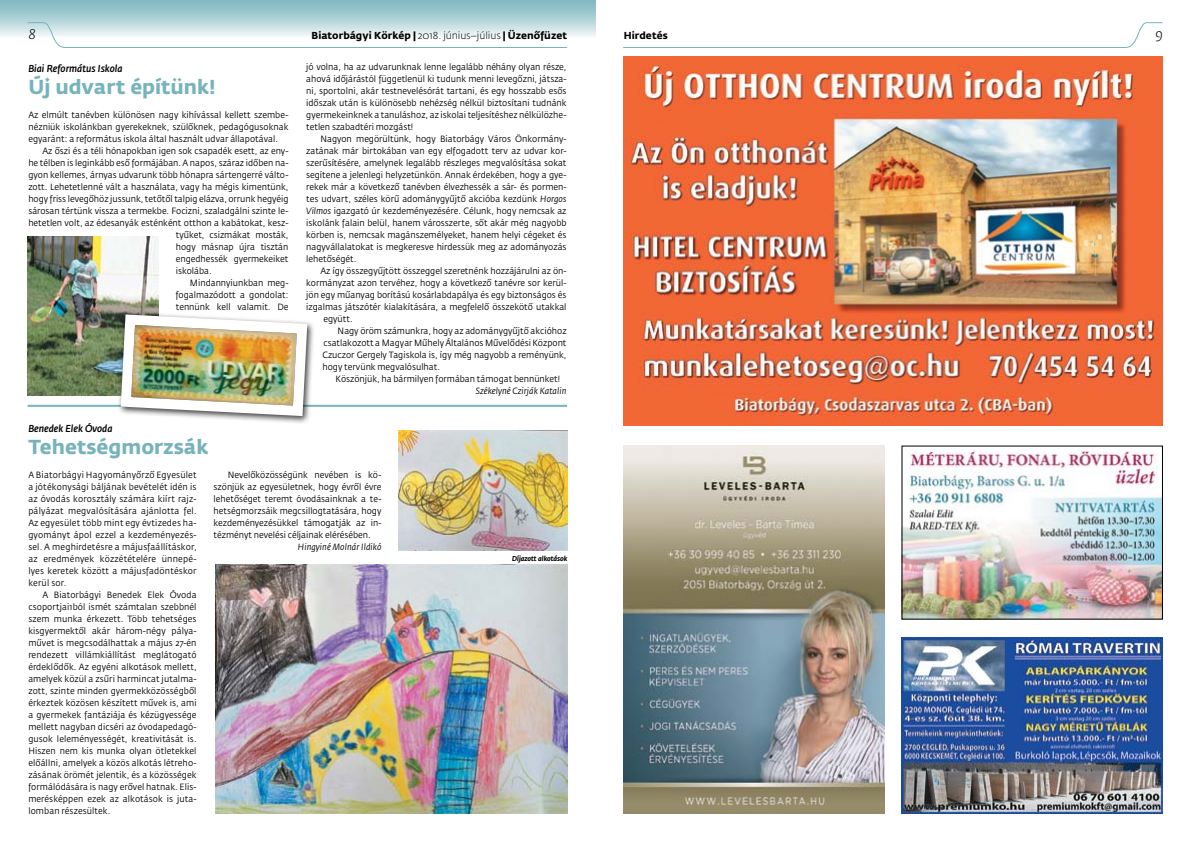
<style>
.page{position:relative;width:1191px;height:842px;background:#fff}
.page>*{position:absolute;margin:0;border:0;box-sizing:border-box;transform-origin:0 0}
.t1{font:700 20px "Fedra Sans Std";color:#76b3bb}
.t2{font:italic 300 14px "Fedra Sans Std";color:#000}
.t3{font:700 10px "Fedra Sans Std";letter-spacing:.005em;color:#000}
.t4{font:italic 500 10px "Fedra Sans Std";color:#000;scale:.95 1}
.t5{font:9px/12px "Fedra Sans Std";color:#000;text-align:justify;scale:.95 1}
.t6{font:italic 9px "Fedra Sans Std";letter-spacing:.005em;color:#000;scale:.95 1}
.t7{font:italic 700 7px "Fedra Sans Std";color:#000;scale:.95 1}
.s1{font-weight:300}
.s2{font-style:italic}
</style>
<div class="page">
<div style="left:0;top:0;width:595px;height:38px;background:linear-gradient(to bottom,#77b4bc,#eef5f6)"></div>
<svg style="left:27px;top:22px;width:541px;height:26px"></svg>
<svg style="left:623px;top:22px;width:540px;height:26px"></svg>
<hr style="left:28px;top:405px;width:539px;height:2px;background:#76b3bb">
<img style="left:624px;top:57px;width:538px;height:368px">
<img style="left:624px;top:446px;width:260px;height:368px">
<img style="left:903px;top:448px;width:257px;height:169px">
<img style="left:399px;top:431px;width:168px;height:120px">
<img style="left:216px;top:565px;width:351px;height:249px">
<img style="left:28px;top:237px;width:131px;height:158px">
<div style="left:117px;top:310px;width:198px;height:114px;background:#000;opacity:.75"></div>
<img style="left:115px;top:309px;width:197px;height:112px">
<img style="left:901px;top:638px;width:262px;height:176px">
<h2 class="t2" style="left:28px;top:26px;width:9px">8</h2>
<p class="t3" style="left:311px;top:30px;width:257px">Biatorbágyi Körkép | <span class="s1">2018. június–július</span> | Üzenőfüzet</p>
<p class="t3" style="left:624px;top:30px;width:46px">Hirdetés</p>
<h2 class="t2" style="left:1155px;top:26px;width:9px">9</h2>
<p class="t4" style="left:28px;top:62px;width:101px">Biai Református Iskola</p>
<h1 class="t1" style="left:28px;top:75px;width:189px">Új udvart építünk!</h1>
<p class="t5" style="left:28px;top:109px;width:275px">Az elmúlt tanévben különösen nagy kihívással kellett szembe&shy;nézniük iskolánkban gyerekeknek, szülőknek, pedagógusoknak egyaránt: a református iskola által használt udvar állapotával.</p>
<p class="t5" style="left:43px;top:145px;width:260px">Az őszi és a téli hónapokban igen sok csapadék esett, az eny-</p>
<p class="t5" style="left:28px;top:157px;width:275px">he télben is leginkább eső formájában. A napos, száraz időben na-</p>
<p class="t5" style="left:28px;top:169px;width:275px">gyon kellemes, árnyas udvarunk több hónapra sártengerré válto-</p>
<p class="t5" style="left:28px;top:181px;width:275px">zott. Lehetetlenné vált a használata, vagy ha mégis kimentünk,</p>
<p class="t5" style="left:28px;top:193px;width:275px">hogy friss levegőhöz jussunk, tetőtől talpig elázva, orrunk hegyéig</p>
<p class="t5" style="left:28px;top:205px;width:275px">sárosan tértünk vissza a termekbe. Focizni, szaladgálni szinte le-</p>
<p class="t5" style="left:28px;top:217px;width:275px">hetetlen volt, az édesanyák esténként otthon a kabátokat, kesz-</p>
<p class="t5" style="left:176px;top:229px;width:120px">tyűket, csizmákat mosták,</p>
<p class="t5" style="left:176px;top:241px;width:120px">hogy másnap újra tisztán</p>
<p class="t5" style="left:176px;top:253px;width:120px">engedhessék gyermekeiket</p>
<p class="t5" style="left:176px;top:265px;width:39px">iskolába.</p>
<p class="t5" style="left:190px;top:277px;width:105px">Mindannyiunkban meg-</p>
<p class="t5" style="left:176px;top:289px;width:120px">fogalmazódott a gondolat:</p>
<p class="t5" style="left:176px;top:301px;width:120px">tennünk kell valamit. De</p>
<p class="t5" style="left:306px;top:61px;width:275px">jó volna, ha az udvarunknak lenne legalább néhány olyan része, ahová időjárástól függetlenül ki tudunk menni levegőzni, játsza&shy;ni, sportolni, akár testnevelésórát tartani, és egy hosszabb esős időszak után is különösebb nehézség nélkül biztosítani tudnánk gyermekeinknek a tanuláshoz, az iskolai teljesítéshez nélkülözhe&shy;tetlen szabadtéri mozgást!</p>
<p class="t5" style="left:306px;top:133px;width:275px;text-indent:14px">Nagyon megörültünk, hogy Biatorbágy Város Önkormány&shy;zatának már birtokában van egy elfogadott terv az udvar kor&shy;szerűsítésére, amelynek legalább részleges megvalósítása sokat segítene a jelenlegi helyzetünkön. Annak érdekében, hogy a gye&shy;rekek már a következő tanévben élvezhessék a sár- és pormen&shy;tes udvart, széles körű adománygyűjtő akcióba kezdünk <span class="s2">Horgos Vilmos</span> igazgató úr kezdeményezésére. Célunk, hogy nemcsak az iskolánk falain belül, hanem városszerte, sőt akár még nagyobb körben is, nemcsak magánszemélyeket, hanem helyi cégeket és nagyvállalatokat is megkeresve hirdessük meg az adományozás lehetőségét.</p>
<p class="t5" style="left:320px;top:265px;width:261px">Az így összegyűjtött összeggel szeretnénk hozzájárulni az ön-</p>
<p class="t5" style="left:306px;top:277px;width:275px">kormányzat azon tervéhez, hogy a következő tanévre sor kerül-</p>
<p class="t5" style="left:306px;top:289px;width:275px">jön egy műanyag borítású kosárlabdapálya és egy biztonságos és</p>
<p class="t5" style="left:306px;top:301px;width:275px">izgalmas játszótér kialakítására, a megfelelő összekötő utakkal</p>
<p class="t5" style="left:323px;top:313px;width:32px">együtt.</p>
<p class="t5" style="left:338px;top:325px;width:242px">Nagy öröm számunkra, hogy az adománygyűjtő akcióhoz</p>
<p class="t5" style="left:323px;top:337px;width:257px">csatlakozott a Magyar Műhely Általános Művelődési Központ</p>
<p class="t5" style="left:322px;top:349px;width:258px">Czuczor Gergely Tagiskola is, így még nagyobb a reményünk,</p>
<p class="t5" style="left:322px;top:361px;width:125px">hogy tervünk megvalósulhat.</p>
<p class="t5" style="left:336px;top:373px;width:238px">Köszönjük, ha bármilyen formában támogat bennünket!</p>
<p class="t6" style="left:476px;top:385px;width:97px">Székelyné Czirják Katalin</p>
<p class="t4" style="left:28px;top:422px;width:90px">Benedek Elek Óvoda</p>
<h1 class="t1" style="left:28px;top:435px;width:181px">Tehetségmorzsák</h1>
<p class="t5" style="left:28px;top:469px;width:179px">A Biatorbágyi Hagyományőrző Egyesület a jótékonysági báljának bevételét idén is az óvodás korosztály számára kiírt rajz&shy;pályázat megvalósítására ajánlotta fel.<br>Az egyesület több mint egy évtizedes ha&shy;gyományt ápol ezzel a kezdeményezés&shy;sel. A meghirdetésre a májusfaállításkor, az eredmények közzétételére ünnepé&shy;lyes keretek között a májusfadöntéskor kerül sor.</p>
<p class="t5" style="left:28px;top:589px;width:179px;text-indent:14px">A Biatorbágyi Benedek Elek Óvoda csoportjai1ból ismét számtalan szebbnél szem munka érkezett. Több tehetséges kisgyermektől akár három-négy pálya&shy;művet is megcsodálhattak a május 27-én rendezett villámkiállítást meglátogató érdeklődők. Az egyéni alkotások mellett, amelyek közül a zsűri harmincat jutalma&shy;zott, szinte minden gyermekközösségből érkeztek közösen készített művek is, ami a gyermekek fantáziája és kézügyessége mellett nagyban dicséri az óvodapedagó&shy;gusok leleményességét, kreativitását is.<br>Hiszen nem kis munka olyan ötletekkel előállni, amelyek a közös alkotás létreho&shy;zásának örömét jelentik, és a közösségek formálódására is nagy erővel hatnak. Elis&shy;merésképpen ezek az alkotások is juta&shy;lomban részesültek.</p>
<p class="t5" style="left:214px;top:469px;width:178px;text-indent:14px">Nevelőközösségünk nevében is kö&shy;szönjük az egyesületnek, hogy évről évre lehetőséget teremt óvodásainknak a te&shy;hetségmorzsáik megcsillogtatására, hogy kezdeményezésükkel támogatják az in&shy;tézményt nevelési céljainak elérésében.</p>
<p class="t6" style="left:298px;top:541px;width:89px">Hingyiné Molnár Ildikó</p>
<p class="t7" style="left:512px;top:554px;width:59px">Díjazott alkotások</p>
</div>
